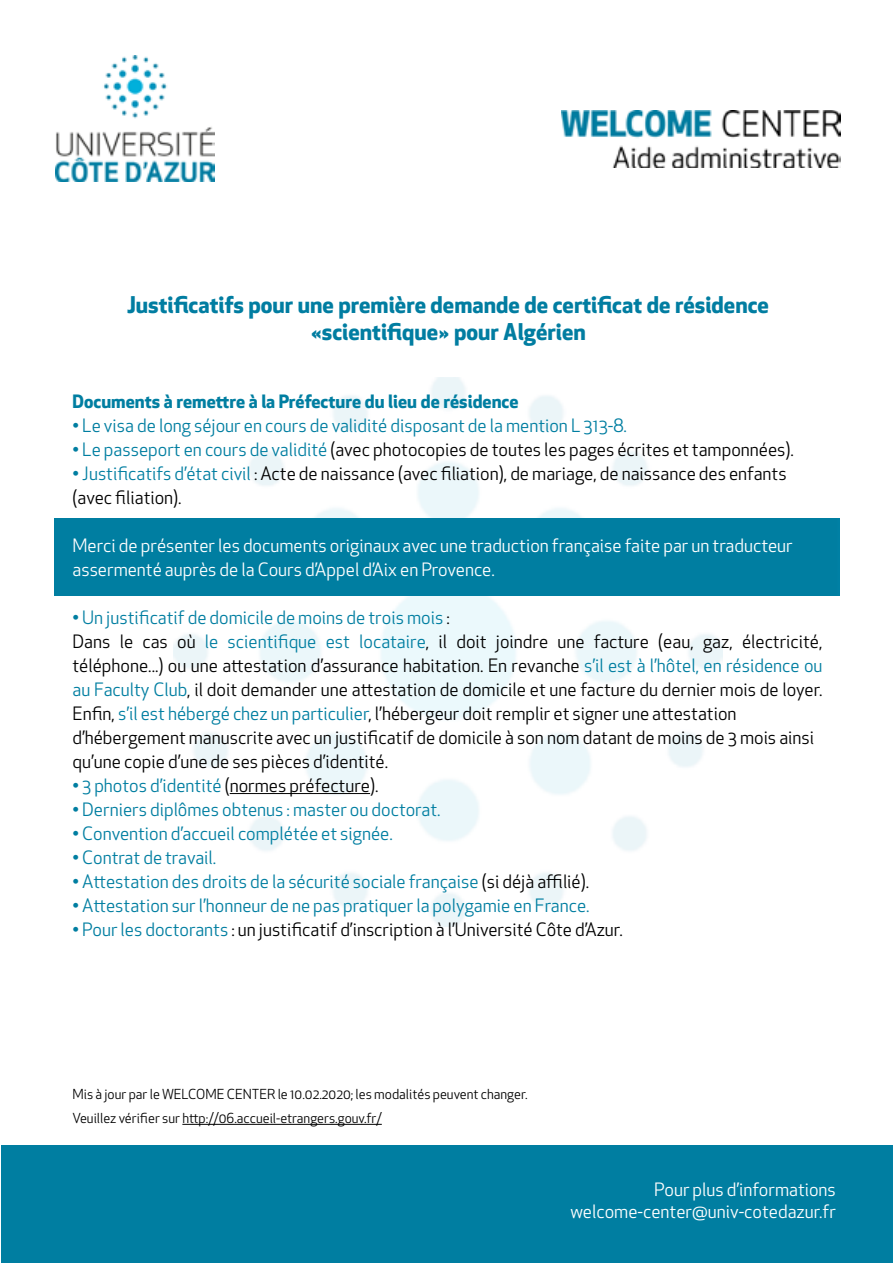
<style>
.page{position:relative;width:893px;height:1263px;background:#fff}
.page>*{position:absolute;margin:0;border:0;box-sizing:border-box;transform-origin:0 0}
.t1{font:700 22.5px/27px "Apex New";color:#017da1;text-align:center}
.t2{font:18px/24px "Apex New";color:#000}
.t3{font:18px "Apex New";color:#007ea1}
.t4{font:18px/21.6px "Apex New";color:#fff;text-align:right}
.t5{font:700 18px "Apex New";color:#007ea1}
.t6{font:13.5px/24px "Apex New";color:#000}
.s1{color:#007ea1}
.s2{color:#000}
</style>
<div class="page">
<img style="left:173px;top:378px;width:549px;height:549px">
<img style="left:562px;top:110px;width:278px;height:58px">
<img style="left:55px;top:55px;width:159px;height:126px">
<div style="left:1px;top:1146px;width:892px;height:117px;background:#007ea1"></div>
<div style="left:54px;top:518px;width:785px;height:77px;background:#007ea1"></div>
<hr style="left:230px;top:793px;width:140px;height:1px;background:#000">
<hr style="left:182px;top:1124px;width:200px;height:1px;background:#000">
<p class="t1" style="left:127px;top:291px;width:643px">Justificatifs pour une première demande de certificat de résidence «scientifique» pour Algérien</p>
<p class="t5" style="left:72px;top:388px;width:448px">Documents à remettre à la Préfecture du lieu de résidence</p>
<p class="t3" style="left:72px;top:414px;width:556px">• Le visa de long séjour en cours de validité disposant de la mention L 313-8.</p>
<p class="t2" style="left:72px;top:437px;width:723px"><span class="s1">• Le passeport en cours de validité</span> (avec photocopies de toutes les pages écrites et tamponnées).</p>
<p class="t2" style="left:72px;top:461px;width:716px"><span class="s1">• Justificatifs d’état civil</span> : Acte de naissance (avec filiation), de mariage, de naissance des enfants (avec filiation).</p>
<p class="t4" style="left:72px;top:533px;width:722px;line-height:24px;text-align:left">Merci de présenter les documents originaux avec une traduction française faite par un traducteur assermenté auprès de la Cours d’Appel d’Aix en Provence.</p>
<p class="t2" style="left:72px;top:605px;width:752px"><span class="s1">• Un justificatif de domicile de moins de trois mois</span> :<br>Dans le cas où <span class="s1">le scientifique est locataire</span>, il doit joindre une facture (eau, gaz, électricité, téléphone...) ou une attestation d’assurance habitation. En revanche <span class="s1">s’il est à l’hôtel, en résidence ou au Faculty Club</span>, il doit demander une attestation de domicile et une facture du dernier mois de loyer.<br>Enfin, <span class="s1">s’il est hébergé chez un particulier</span>, l’hébergeur doit remplir et signer une attestation d’hébergement manuscrite avec un justificatif de domicile à son nom datant de moins de 3 mois ainsi qu’une copie d’une de ses pièces d’identité.</p>
<p class="t2" style="left:72px;top:773px;width:308px"><span class="s1">• 3 photos d’identité</span> (normes préfecture).</p>
<p class="t3" style="left:72px;top:798px;width:370px">• Derniers diplômes obtenus : master ou doctorat.</p>
<p class="t3" style="left:72px;top:822px;width:322px">• Convention d’accueil complétée et signée.</p>
<p class="t3" style="left:72px;top:846px;width:145px">• Contrat de travail.</p>
<p class="t3" style="left:72px;top:870px;width:518px">• Attestation des droits de la sécurité sociale française <span class="s2">(si déjà affilié).</span></p>
<p class="t3" style="left:72px;top:894px;width:519px">• Attestation sur l’honneur de ne pas pratiquer la polygamie en France.</p>
<p class="t2" style="left:72px;top:917px;width:552px"><span class="s1">• Pour les doctorants</span> : un justificatif d’inscription à l’Université Côte d’Azur.</p>
<p class="t6" style="left:72px;top:1082px;width:457px">Mis à jour par le WELCOME CENTER le 10.02.2020; les modalités peuvent changer.<br>Veuillez vérifier sur http://06.accueil-etrangers.gouv.fr/</p>
<p class="t4" style="left:570px;top:1179px;width:267px">Pour plus d’informations welcome-center@univ-cotedazur.fr</p>
</div>
